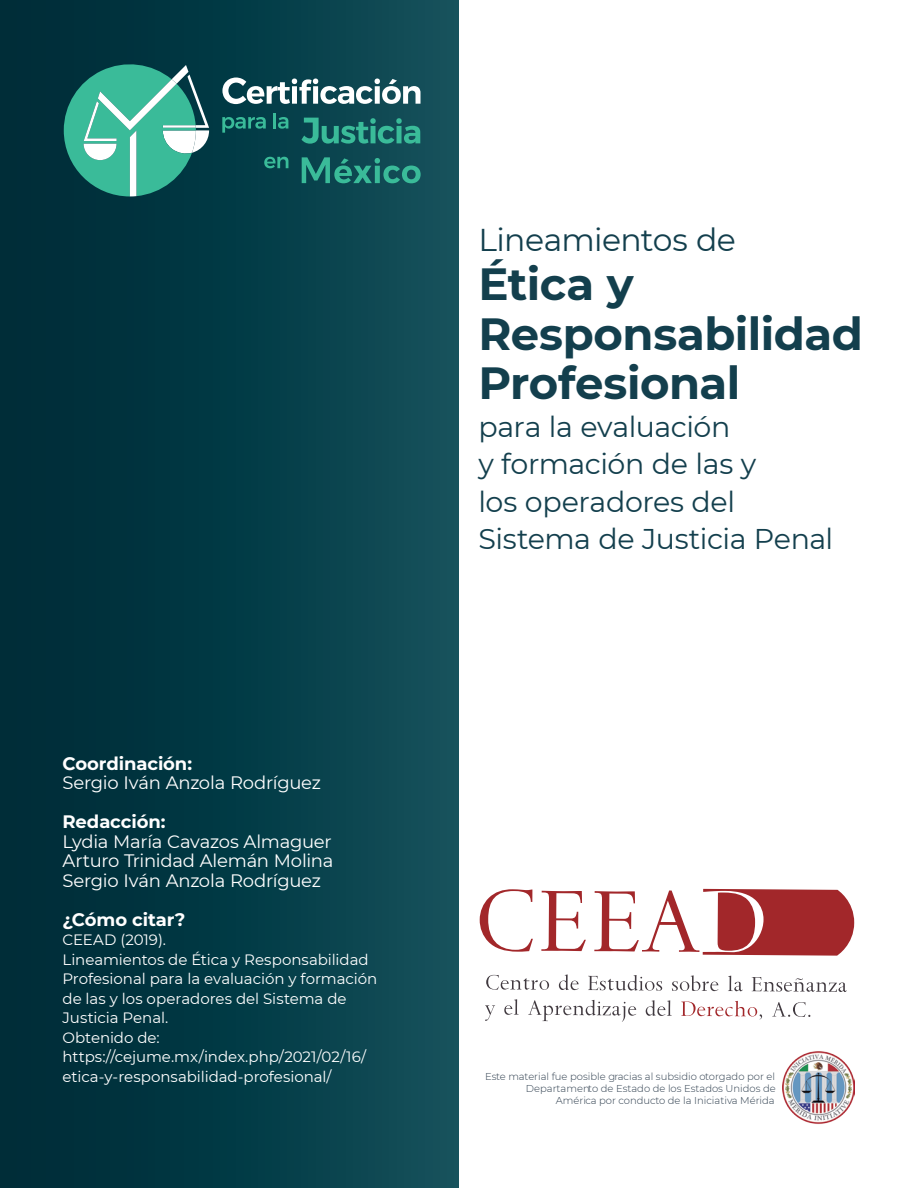
<style>
.page{position:relative;width:918px;height:1188px;background:#fff}
.page>*{position:absolute;margin:0;border:0;box-sizing:border-box;transform-origin:0 0}
.t1{font:700 45px/49.5px "Montserrat";letter-spacing:-.01em;color:#133f4d}
.t2{font:31.5px "Montserrat";letter-spacing:-.015em;color:#133f4d}
.t3{font:28.5px/37.5px "Montserrat";letter-spacing:-.015em;color:#133f4d}
.t4{font:18px/19.5px "Montserrat";letter-spacing:-.015em;color:#fff;text-align:justify}
.t5{font:700 18px "Montserrat";letter-spacing:-.005em;color:#fff}
.t6{font:15px/19.5px "Montserrat";letter-spacing:-.005em;color:#fff}
.t7{font:300 10.05px/12px "Montserrat";color:#2c3c4c;text-align:right}
</style>
<div class="page">
<svg style="left:486px;top:975px;width:63px;height:15px"></svg>
<svg style="left:559px;top:975px;width:20px;height:15px"></svg>
<svg style="left:588px;top:975px;width:74px;height:16px"></svg>
<svg style="left:672px;top:975px;width:46px;height:16px"></svg>
<svg style="left:728px;top:976px;width:15px;height:15px"></svg>
<svg style="left:752px;top:977px;width:95px;height:15px"></svg>
<svg style="left:485px;top:1005px;width:10px;height:16px"></svg>
<svg style="left:504px;top:999px;width:15px;height:16px"></svg>
<svg style="left:528px;top:1000px;width:108px;height:22px"></svg>
<svg style="left:646px;top:1000px;width:26px;height:16px"></svg>
<svg style="left:681px;top:1001px;width:81px;height:18px"></svg>
<svg style="left:772px;top:1002px;width:38px;height:15px"></svg>
<svg style="left:480px;top:889px;width:53px;height:63px"></svg>
<svg style="left:541px;top:891px;width:45px;height:60px"></svg>
<svg style="left:594px;top:889px;width:260px;height:67px"></svg>
<img style="left:782px;top:1051px;width:72px;height:73px">
<div style="left:0;top:0;width:459px;height:1188px;background:linear-gradient(to right,#002834,#124f59)"></div>
<svg style="left:64px;top:60px;width:145px;height:136px;background:#459e8e"></svg>
<svg style="left:222px;top:78px;width:199px;height:26px"></svg>
<svg style="left:222px;top:117px;width:44px;height:16px"></svg>
<hr style="left:273px;top:113px;width:3px;height:16px;background:#3abb99">
<svg style="left:278px;top:117px;width:10px;height:12px"></svg>
<svg style="left:302px;top:118px;width:118px;height:26px;background:#207870"></svg>
<svg style="left:264px;top:157px;width:24px;height:11px"></svg>
<svg style="left:302px;top:157px;width:119px;height:26px;background:#1f766e"></svg>
<p class="t5" style="left:63px;top:750px;width:131px">Coordinación:</p>
<p class="t4" style="left:63px;top:772px;width:260px">Sergio Iván Anzola Rodríguez</p>
<p class="t5" style="left:63px;top:809px;width:105px">Redacción:</p>
<p class="t4" style="left:63px;top:831px;width:272px">Lydia María Cavazos Almaguer Arturo Trinidad Alemán Molina Sergio Iván Anzola Rodríguez</p>
<p class="t5" style="left:63px;top:906px;width:124px">¿Cómo citar?</p>
<p class="t6" style="left:63px;top:930px;width:316px">CEEAD (2019).<br>Lineamientos de Ética y Responsabilidad<br>Profesional para la evaluación y formación de las y los operadores del Sistema de<br>Justicia Penal.<br>Obtenido de: https://cejume.mx/index.php/2021/02/16/ etica-y-responsabilidad-profesional/</p>
<h2 class="t2" style="left:478px;top:218px;width:259px">Lineamientos de</h2>
<h1 class="t1" style="left:478px;top:257px;width:386px">Ética y<br>Responsabilidad<br>Profesional</h1>
<h3 class="t3" style="left:478px;top:407px;width:356px">para la evaluación<br>y formación de las y<br>los operadores del<br>Sistema de Justicia Penal</h3>
<p class="t7" style="left:485px;top:1070px;width:292px">Este material fue posible gracias al subsidio otorgado por el<br>Departamento de Estado de los Estados Unidos de<br>América por conducto de la Iniciativa Mérida</p>
</div>
